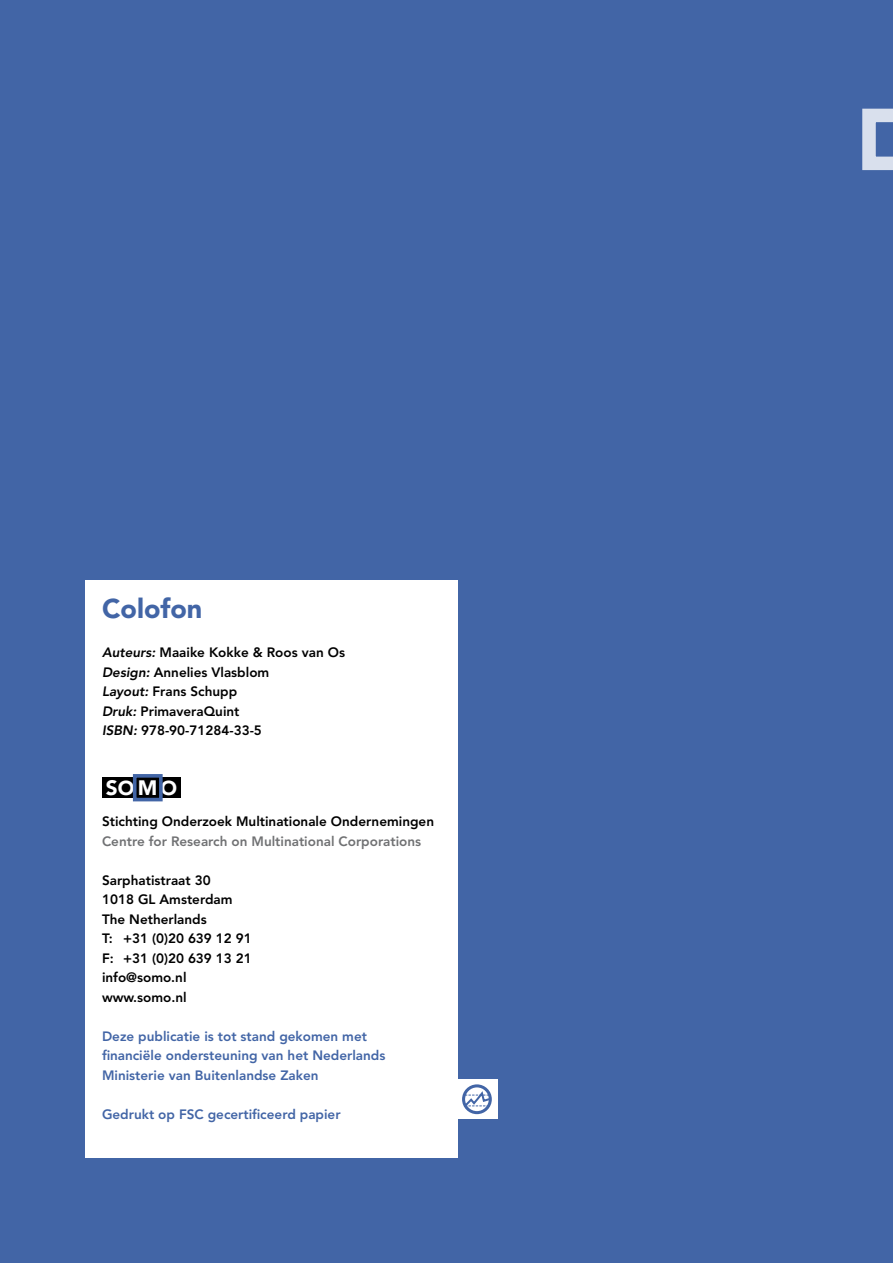
<style>
.page{position:relative;width:893px;height:1263px;background:#4265a6}
.page>*{position:absolute;margin:0;border:0;box-sizing:border-box;transform-origin:0 0}
.t1{font:900 27px "Avenir";color:#4265a6}
.t2{font:900 20.7px "Avenir";color:#fff}
.t3{font:800 13.5px/19.5px "Avenir";color:#000}
.t4{font:800 13.5px/19.5px "Avenir";color:#4265a6}
.t5{font:800 13.5px "Avenir";color:#707173}
.s1{font-style:italic}
.s2{font-size:19.95px}
</style>
<div class="page">
<div style="left:85px;top:580px;width:372px;height:578px;background:#fff"></div>
<div style="left:102px;top:778px;width:78px;height:20px;background:#000"></div>
<div style="left:133px;top:774px;width:30px;height:27px;border:4px solid #4265a6"></div>
<svg style="left:862px;top:109px;width:31px;height:61px"></svg>
<div style="left:455px;top:1080px;width:42px;height:39px;background:#fff"></div>
<div style="left:462px;top:1084px;width:30px;height:30px;border:3px solid #4265a6;border-radius:50%"></div>
<svg style="left:463px;top:1089px;width:29px;height:19px"></svg>
<h1 class="t1" style="left:102px;top:593px;width:102px">Colofon</h1>
<p class="t3" style="left:102px;top:643px;width:244px"><span class="s1">Auteurs:</span> Maaike Kokke &amp; Roos van Os<br><span class="s1">Design:</span> Annelies Vlasblom<br><span class="s1">Layout:</span> Frans Schupp<br><span class="s1">Druk:</span> PrimaveraQuint<br><span class="s1">ISBN:</span> 978-90-71284-33-5</p>
<h2 class="t2" style="left:106px;top:775px;width:73px">S<span class="s2">O</span> M <span class="s2">O</span></h2>
<p class="t3" style="left:102px;top:812px;width:334px">Stichting Onderzoek Multinationale Ondernemingen</p>
<p class="t5" style="left:102px;top:833px;width:321px">Centre for Research on Multinational Corporations</p>
<p class="t3" style="left:102px;top:870px;width:151px">Sarphatistraat 30<br>1018 GL Amsterdam<br>The Netherlands<br>T: +31 (0)20 639 12 91<br>F: +31 (0)20 639 13 21 info@somo.nl www.somo.nl</p>
<p class="t4" style="left:102px;top:1026px;width:285px">Deze publicatie is tot stand gekomen met financiële ondersteuning van het Nederlands<br>Ministerie van Buitenlandse Zaken</p>
<p class="t4" style="left:102px;top:1104px;width:240px">Gedrukt op FSC gecertificeerd papier</p>
</div>
